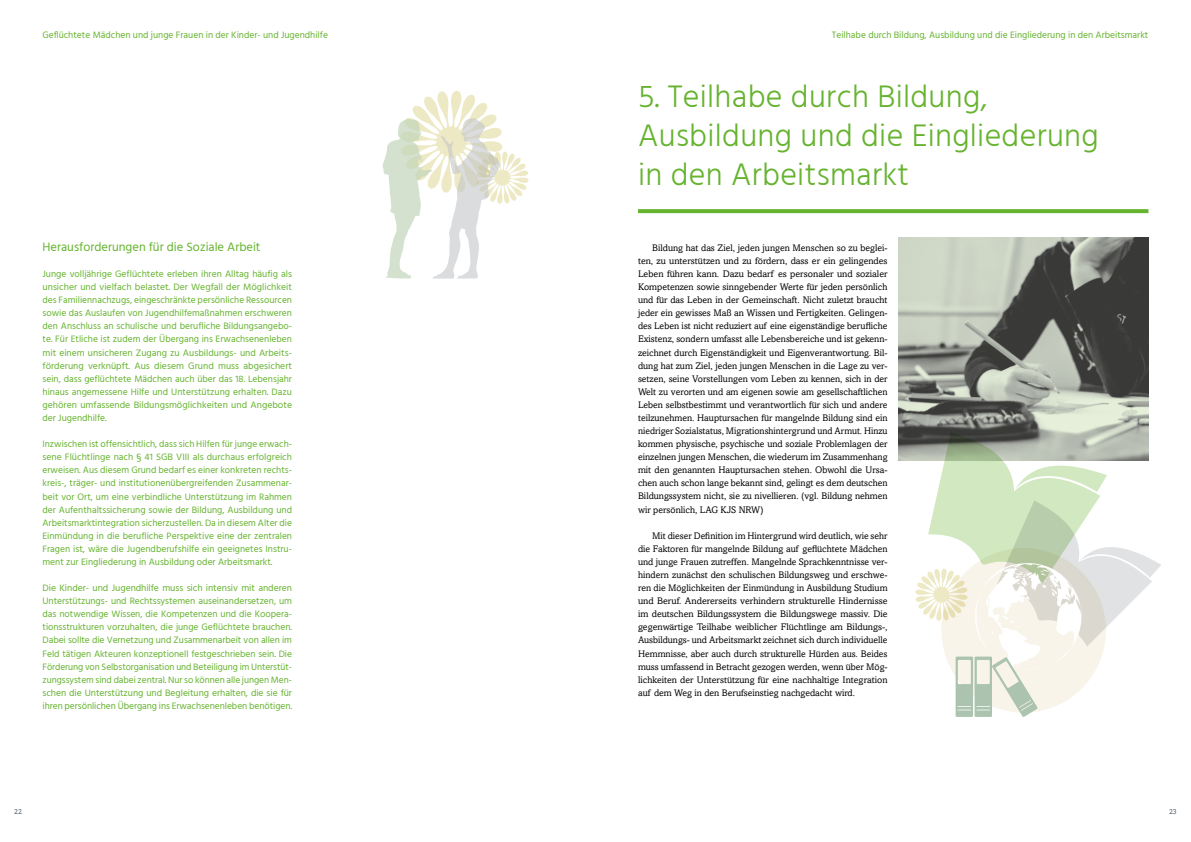
<style>
.page{position:relative;width:1191px;height:842px;background:#fff}
.page>*{position:absolute;margin:0;border:0;box-sizing:border-box;transform-origin:0 0}
.t1{font:300 32px/39.3px "Hind";letter-spacing:.01em;color:#65b32e}
.t2{font:12.5px "Hind";color:#65b32e}
.t3{font:9.5px/13.1px "Hind";color:#65b32e;text-align:justify}
.t4{font:9.5px/13.1px "Amasis";color:#000;text-align:justify}
.t5{font:7.5px "Amasis";color:#4e5b61}
</style>
<div class="page">
<svg style="left:638px;top:209px;width:510px;height:4px;background:#6ab535"></svg>
<img style="left:899px;top:238px;width:249px;height:222px">
<svg style="left:914px;top:432px;width:247px;height:285px"></svg>
<svg style="left:382px;top:90px;width:147px;height:189px"></svg>
<p class="t3" style="left:43px;top:29px;width:287px">Geflüchtete Mädchen und junge Frauen in der Kinder- und Jugendhilfe</p>
<p class="t3" style="left:832px;top:29px;width:318px">Teilhabe durch Bildung, Ausbildung und die Eingliederung in den Arbeitsmarkt</p>
<h2 class="t2" style="left:43px;top:238px;width:219px">Herausforderungen für die Soziale Arbeit</h2>
<p class="t3" style="left:43px;top:268px;width:251px">Junge volljährige Geflüchtete erleben ihren Alltag häufig als unsicher und vielfach belastet. Der Wegfall der Möglichkeit des Familiennachzugs, eingeschränkte persönliche Ressourcen sowie das Auslaufen von Jugendhilfemaßnahmen erschweren den Anschluss an schulische und berufliche Bildungsangebo&shy;te. Für Etliche ist zudem der Übergang ins Erwachsenenleben mit einem unsicheren Zugang zu Ausbildungs- und Arbeits&shy;förderung verknüpft. Aus diesem Grund muss abgesichert sein, dass geflüchtete Mädchen auch über das 18. Lebensjahr hinaus angemessene Hilfe und Unterstützung erhalten. Dazu gehören umfassende Bildungsmöglichkeiten und Angebote der Jugendhilfe.</p>
<p class="t3" style="left:43px;top:438px;width:251px">Inzwischen ist offensichtlich, dass sich Hilfen für junge erwach&shy;sene Flüchtlinge nach § 41 SGB VIII als durchaus erfolgreich erweisen. Aus diesem Grund bedarf es einer konkreten rechts&shy;kreis-, träger- und institutionenübergreifenden Zusammenar&shy;beit vor Ort, um eine verbindliche Unterstützung im Rahmen der Aufenthaltssicherung sowie der Bildung, Ausbildung und Arbeitsmarktintegration sicherzustellen. Da in diesem Alter die Einmündung in die berufliche Perspektive eine der zentralen Fragen ist, wäre die Jugendberufshilfe ein geeignetes Instru&shy;ment zur Eingliederung in Ausbildung oder Arbeitsmarkt.</p>
<p class="t3" style="left:43px;top:582px;width:251px">Die Kinder- und Jugendhilfe muss sich intensiv mit anderen Unterstützungs- und Rechtssystemen auseinandersetzen, um das notwendige Wissen, die Kompetenzen und die Koopera&shy;tionsstrukturen vorzuhalten, die junge Geflüchtete brauchen.<br>Dabei sollte die Vernetzung und Zusammenarbeit von allen im Feld tätigen Akteuren konzeptionell festgeschrieben sein. Die Förderung von Selbstorganisation und Beteiligung im Unterstüt&shy;zungssystem sind dabei zentral. Nur so können alle jungen Men&shy;schen die Unterstützung und Begleitung erhalten, die sie für ihren persönlichen Übergang ins Erwachsenenleben benötigen.</p>
<h1 class="t1" style="left:638px;top:77px;width:462px">5. Teilhabe durch Bildung,<br>Ausbildung und die Eingliederung in den Arbeitsmarkt</h1>
<p class="t4" style="left:638px;top:242px;width:251px;text-indent:14px">Bildung hat das Ziel, jeden jungen Menschen so zu beglei&shy;ten, zu unterstützen und zu fördern, dass er ein gelingendes Leben führen kann. Dazu bedarf es personaler und sozialer Kompetenzen sowie sinngebender Werte für jeden persönlich und für das Leben in der Gemeinschaft. Nicht zuletzt braucht jeder ein gewisses Maß an Wissen und Fertigkeiten. Gelingen&shy;des Leben ist nicht reduziert auf eine eigenständige berufliche Existenz, sondern umfasst alle Lebensbereiche und ist gekenn&shy;zeichnet durch Eigenständigkeit und Eigenverantwortung. Bil&shy;dung hat zum Ziel, jeden jungen Menschen in die Lage zu ver&shy;setzen, seine Vorstellungen vom Leben zu kennen, sich in der Welt zu verorten und am eigenen sowie am gesellschaftlichen Leben selbstbestimmt und verantwortlich für sich und andere teilzunehmen. Hauptursachen für mangelnde Bildung sind ein niedriger Sozialstatus, Migrationshintergrund und Armut. Hinzu kommen physische, psychische und soziale Problemlagen der einzelnen jungen Menschen, die wiederum im Zusammenhang mit den genannten Hauptursachen stehen. Obwohl die Ursa&shy;chen auch schon lange bekannt sind, gelingt es dem deutschen Bildungssystem nicht, sie zu nivellieren. (vgl. Bildung nehmen wir persönlich, LAG KJS NRW)</p>
<p class="t4" style="left:638px;top:529px;width:251px;text-indent:14px">Mit dieser Definition im Hintergrund wird deutlich, wie sehr die Faktoren für mangelnde Bildung auf geflüchtete Mädchen und junge Frauen zutreffen. Mangelnde Sprachkenntnisse ver&shy;hindern zunächst den schulischen Bildungsweg und erschwe&shy;ren die Möglichkeiten der Einmündung in Ausbildung Studium und Beruf. Andererseits verhindern strukturelle Hindernisse im deutschen Bildungssystem die Bildungswege massiv. Die gegenwärtige Teilhabe weiblicher Flüchtlinge am Bildungs-, Ausbildungs- und Arbeitsmarkt zeichnet sich durch individuelle Hemmnisse, aber auch durch strukturelle Hürden aus. Beides muss umfassend in Betracht gezogen werden, wenn über Mög&shy;lichkeiten der Unterstützung für eine nachhaltige Integration auf dem Weg in den Berufseinstieg nachgedacht wird.</p>
<p class="t5" style="left:14px;top:808px;width:9px">22</p>
<p class="t5" style="left:1169px;top:808px;width:9px">23</p>
</div>
